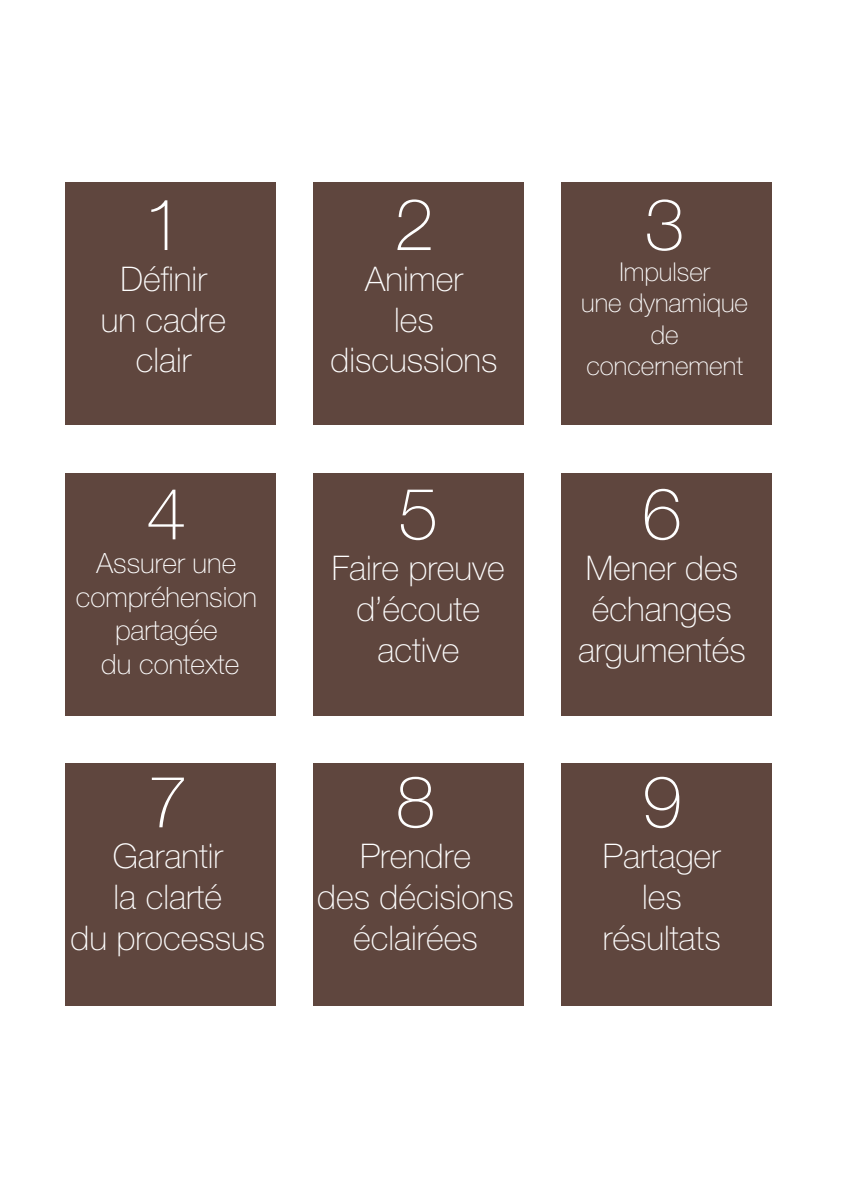
<style>
.page{position:relative;width:851px;height:1191px;background:#fff}
.page>*{position:absolute;margin:0;border:0;box-sizing:border-box;transform-origin:0 0}
.t1{font:100 72px "Helvetica Neue LT Std";color:#fff}
.t2{font:100 34px/40.8px "Helvetica Neue LT Std";color:#fff;text-align:center}
.t3{font:100 28px/33.6px "Helvetica Neue LT Std";color:#fff;text-align:center}
.t4{font:100 26px/31.2px "Helvetica Neue LT Std";color:#fff;text-align:center}
</style>
<div class="page">
<div style="left:561px;top:182px;width:210px;height:242px;background:#5f463e"></div>
<div style="left:313px;top:182px;width:210px;height:242px;background:#5f463e"></div>
<div style="left:561px;top:473px;width:210px;height:242px;background:#5f463e"></div>
<div style="left:313px;top:473px;width:210px;height:242px;background:#5f463e"></div>
<div style="left:65px;top:473px;width:211px;height:242px;background:#5f463e"></div>
<div style="left:561px;top:764px;width:210px;height:242px;background:#5f463e"></div>
<div style="left:313px;top:764px;width:210px;height:242px;background:#5f463e"></div>
<div style="left:65px;top:764px;width:211px;height:242px;background:#5f463e"></div>
<div style="left:65px;top:182px;width:211px;height:242px;background:#5f463e"></div>
<h1 class="t1" style="left:143px;top:183px;width:42px">1</h1>
<p class="t2" style="left:101px;top:258px;width:127px">Définir un cadre clair</p>
<h1 class="t1" style="left:146px;top:472px;width:42px">4</h1>
<p class="t3" style="left:76px;top:546px;width:183px">Assurer une compréhension partagée<br>du contexte</p>
<h1 class="t1" style="left:148px;top:760px;width:42px">7</h1>
<p class="t2" style="left:70px;top:835px;width:196px">Garantir<br>la clarté<br>du processus</p>
<h1 class="t1" style="left:394px;top:183px;width:42px">2</h1>
<p class="t2" style="left:330px;top:258px;width:168px">Animer<br>les discussions</p>
<h1 class="t1" style="left:398px;top:472px;width:42px">5</h1>
<p class="t2" style="left:331px;top:547px;width:175px">Faire preuve d’écoute active</p>
<h1 class="t1" style="left:395px;top:760px;width:42px">8</h1>
<p class="t2" style="left:317px;top:835px;width:198px">Prendre<br>des décisions éclairées</p>
<h1 class="t1" style="left:644px;top:183px;width:42px">3</h1>
<p class="t4" style="left:581px;top:256px;width:168px">Impulser<br>une dynamique de concernement</p>
<h1 class="t1" style="left:641px;top:472px;width:42px">6</h1>
<p class="t2" style="left:578px;top:547px;width:169px">Mener des échanges argumentés</p>
<h1 class="t1" style="left:641px;top:760px;width:42px">9</h1>
<p class="t2" style="left:603px;top:835px;width:119px">Partager les résultats</p>
</div>
